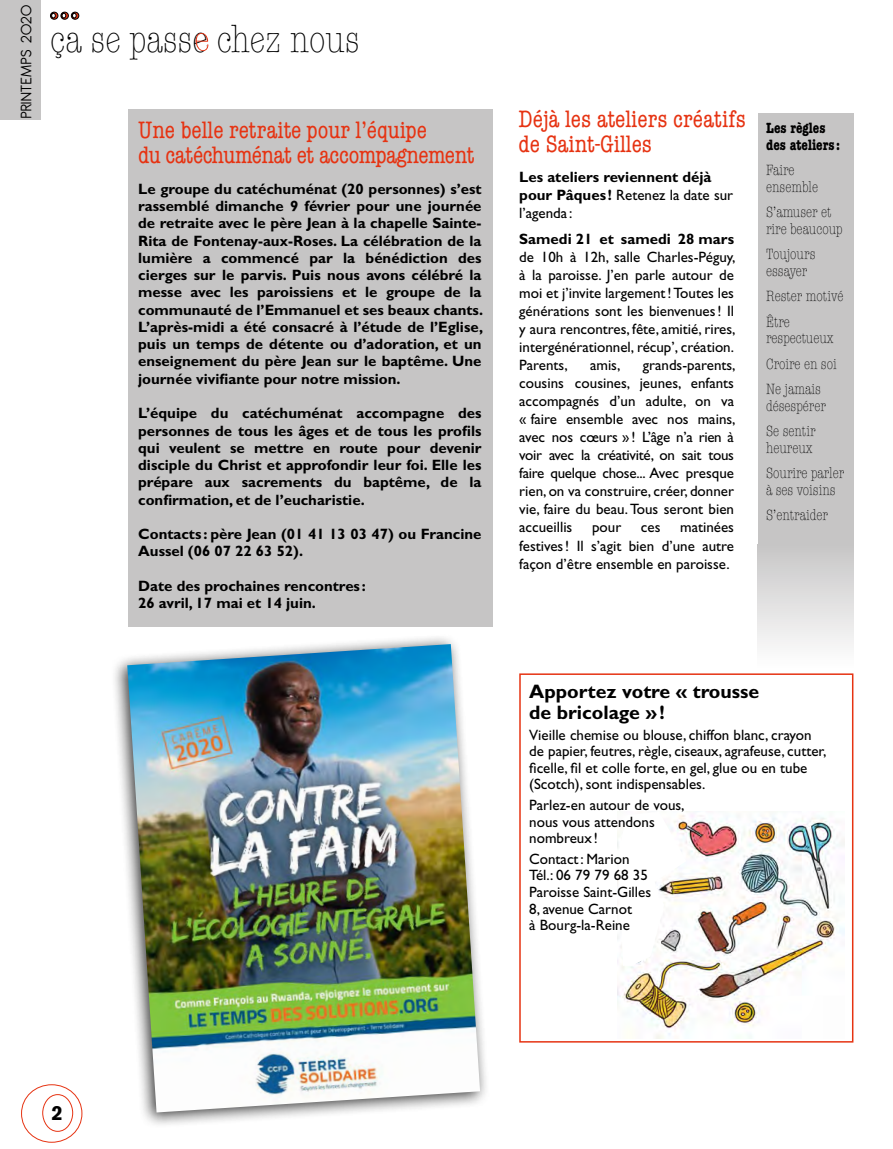
<style>
.page{position:relative;width:893px;height:1149px;background:#fff}
.page>*{position:absolute;margin:0;border:0;box-sizing:border-box;transform-origin:0 0}
.t1{font:37.5px "American Typewriter Light Cond A";color:#000}
.t2{font:condensed 24px/25.5px "American Typewriter";letter-spacing:-.02em;color:#e63312}
.t3{font:condensed 24px/25.5px "American Typewriter";color:#e63312}
.t4{font:900 20.1px "Akzidenz Grotesk";color:#000}
.t5{font:700 19.5px/21px "Gill Sans";color:#000}
.t6{font:16.5px "Antipasto";letter-spacing:.04em;color:#000}
.t7{font:700 15px/17.2px "Gill Sans CE";color:#000}
.t8{font:15px/18px "Gill Sans CE";color:#000;text-align:justify}
.t9{font:300 condensed 15px/25.5px "American Typewriter";color:#000}
.t10{font:700 15px "Gill Sans";color:#000}
.t11{font:700 condensed 15px/16.5px "American Typewriter";color:#000}
.s1{font-weight:400}
</style>
<div class="page">
<svg style="left:21px;top:1084px;width:61px;height:58px"></svg>
<div style="left:0;top:0;width:40px;height:119px;background:#c6c5c5"></div>
<svg style="left:195px;top:33px;width:14px;height:18px"></svg>
<svg style="left:50px;top:12px;width:29px;height:7px"></svg>
<div style="left:758px;top:544px;width:95px;height:124px;background:linear-gradient(to bottom,#c6c5c6,#fff)"></div>
<div style="left:128px;top:109px;width:365px;height:517px;background:#c6c5c5"></div>
<div style="left:758px;top:113px;width:95px;height:431px;background:#c6c5c5"></div>
<img style="left:618px;top:811px;width:227px;height:226px">
<svg style="left:618px;top:811px;width:68px;height:154px"></svg>
<div style="left:519px;top:673px;width:334px;height:369px;border:2px solid #e63312"></div>
<div style="left:111px;top:633px;width:379px;height:494px;background:#000;opacity:.75"></div>
<img style="left:127px;top:644px;width:353px;height:468px">
<p class="t6" style="left:17px;top:118px;width:115px;rotate:-90deg">PRINTEMPS 2020</p>
<h1 class="t1" style="left:50px;top:20px;width:311px">ça se passe chez nous</h1>
<h2 class="t2" style="left:138px;top:117px;width:338px">Une belle retraite pour l’équipe<br>du catéchuménat et accompagnement</h2>
<h2 class="t3" style="left:519px;top:106px;width:229px">Déjà les ateliers créatifs de Saint-Gilles</h2>
<p class="t7" style="left:138px;top:180px;width:346px;text-align:justify">Le groupe du catéchuménat (20 personnes) s’est rassemblé dimanche 9 février pour une journée de retraite avec le père Jean à la chapelle Sainte-Rita de Fontenay-aux-Roses. La célébration de la lumière a commencé par la bénédiction des cierges sur le parvis. Puis nous avons célébré la messe avec les paroissiens et le groupe de la communauté de l’Emmanuel et ses beaux chants.<br>L’après-midi a été consacré à l’étude de l’Eglise, puis un temps de détente ou d’adoration, et un enseignement du père Jean sur le baptême. Une journée vivifiante pour notre mission.</p>
<p class="t7" style="left:138px;top:404px;width:345px;text-align:justify">L’équipe du catéchuménat accompagne des personnes de tous les âges et de tous les profils qui veulent se mettre en route pour devenir disciple du Christ et approfondir leur foi. Elle les prépare aux sacrements du baptême, de la confirmation, et de l’eucharistie.</p>
<p class="t7" style="left:138px;top:525px;width:345px">Contacts : père Jean (01 41 13 03 47) ou Francine<br>Aussel (06 07 22 63 52).</p>
<p class="t7" style="left:138px;top:577px;width:229px">Date des prochaines rencontres :<br>26 avril, 17 mai et 14 juin.</p>
<p class="t7" style="left:519px;top:168px;width:215px;line-height:18px">Les ateliers reviennent déjà pour Pâques ! <span class="s1">Retenez la date sur l’agenda :</span></p>
<p class="t10" style="left:519px;top:230px;width:216px">Samedi 21 et samedi 28 mars</p>
<p class="t8" style="left:519px;top:248px;width:218px">de 10h à 12h, salle Charles-Péguy, à la paroisse. J’en parle autour de moi et j’invite largement! Toutes les générations sont les bienvenues! Il y aura rencontres, fête, amitié, rires, intergénérationnel, récup’, création.<br>Parents,</p>
<p class="t8" style="left:519px;top:356px;width:218px;text-indent:123px">grands-parents, cousins cousines, jeunes, enfants accompagnés d’un adulte, on va « faire ensemble avec nos mains, avec nos cœurs » ! L’âge n’a rien à voir avec la créativité, on sait tous faire quelque chose... Avec presque rien, on va construire, créer, donner vie, faire du beau. Tous seront bien accueillis</p>
<p class="t8" style="left:590px;top:356px;width:32px">amis,</p>
<p class="t8" style="left:519px;top:518px;width:216px;text-indent:161px">matinées festives! Il s’agit bien d’une autre façon d’être ensemble en paroisse.</p>
<p class="t8" style="left:592px;top:518px;width:31px">pour</p>
<p class="t8" style="left:641px;top:518px;width:21px">ces</p>
<p class="t11" style="left:766px;top:120px;width:76px">Les règles des ateliers :</p>
<p class="t9" style="left:766px;top:162px;width:54px;line-height:16.5px">Faire ensemble</p>
<p class="t9" style="left:766px;top:204px;width:78px;line-height:16.5px">S’amuser et rire beaucoup</p>
<p class="t9" style="left:766px;top:246px;width:51px;line-height:16.5px">Toujours essayer</p>
<p class="t9" style="left:766px;top:284px;width:79px">Rester motivé<br>Être</p>
<p class="t9" style="left:766px;top:326px;width:72px">respectueux<br>Croire en soi<br>Ne jamais</p>
<p class="t9" style="left:766px;top:393px;width:61px">désespérer<br>Se sentir</p>
<p class="t9" style="left:766px;top:435px;width:80px">heureux<br>Sourire parler</p>
<p class="t9" style="left:766px;top:477px;width:71px">à ses voisins<br>S’entraider</p>
<h3 class="t5" style="left:529px;top:680px;width:232px">Apportez votre « trousse de bricolage »!</h3>
<p class="t8" style="left:529px;top:726px;width:299px;line-height:16.5px;text-align:left">Vieille chemise ou blouse, chiffon blanc, crayon de papier, feutres, règle, ciseaux, agrafeuse, cutter, ficelle, fil et colle forte, en gel, glue ou en tube (Scotch), sont indispensables.</p>
<p class="t8" style="left:529px;top:796px;width:157px;line-height:16.5px;text-align:left">Parlez-en autour de vous, nous vous attendons nombreux !</p>
<p class="t8" style="left:529px;top:850px;width:123px;line-height:16.5px;text-align:left">Contact: Marion<br>Tél.: 06 79 79 68 35<br>Paroisse Saint-Gilles<br>8, avenue Carnot<br>à Bourg-la-Reine</p>
<h3 class="t4" style="left:51px;top:1100px;width:13px">2</h3>
</div>
